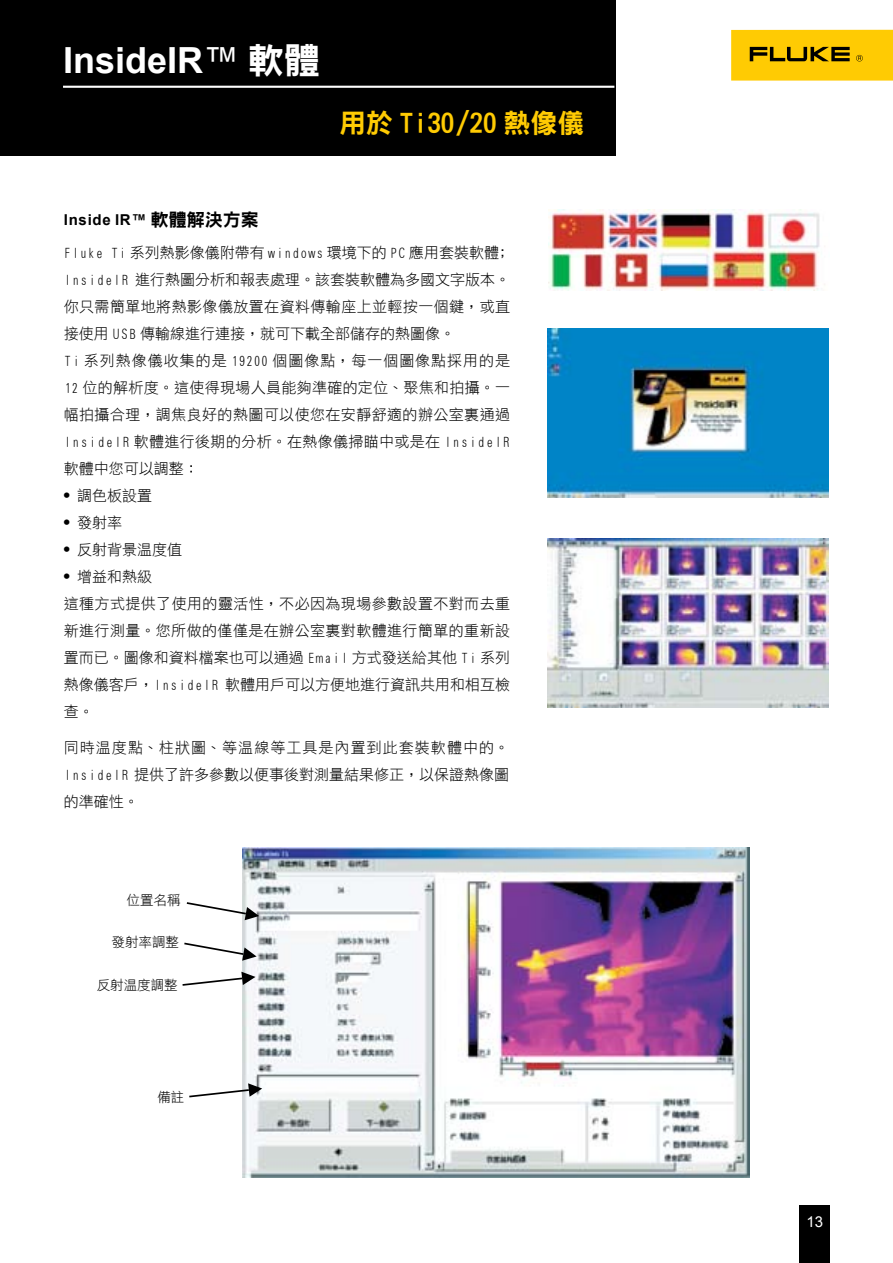
<style>
.page{position:relative;width:893px;height:1263px;background:#fff}
.page>*{position:absolute;margin:0;border:0;box-sizing:border-box;transform-origin:0 0}
.t1{font:700 36px "Arial";color:#fff}
.t2{font:27px "DFN Hei XB HK BF";color:#ffcb03}
.t3{font:15px/27px "DF Hei Lt HK BF";letter-spacing:.025em;color:#000}
.t4{font:700 15px "Arial";letter-spacing:.05em;color:#000}
.t5{font:15px "DF Hei Lt HK BF";color:#000}
.t6{font:15px "Arial";color:#fff}
.t7{font:13.5px "DF Hei Lt HK BF";color:#000}
.s1{font-weight:400}
.s2{font-family:"DFN Hei XB HK BF";font-weight:400}
.s3{font-family:"DFN Hei XB HK BF";font-weight:400;font-size:18px}
</style>
<div class="page">
<div style="left:731px;top:30px;width:162px;height:51px;background:#ffcb03"></div>
<svg style="left:750px;top:47px;width:100px;height:14px"></svg>
<svg style="left:856px;top:55px;width:7px;height:6px"></svg>
<div style="left:0;top:0;width:615px;height:156px;background:#000"></div>
<hr style="left:63px;top:86px;width:551px;height:2px;background:#fff">
<div style="left:799px;top:1205px;width:31px;height:58px;background:#000"></div>
<img style="left:549px;top:210px;width:276px;height:81px">
<img style="left:547px;top:328px;width:282px;height:169px">
<img style="left:547px;top:538px;width:282px;height:169px">
<img style="left:242px;top:847px;width:507px;height:331px">
<svg style="left:186px;top:901px;width:73px;height:19px"></svg>
<svg style="left:184px;top:941px;width:73px;height:20px"></svg>
<svg style="left:182px;top:972px;width:73px;height:15px"></svg>
<svg style="left:189px;top:1083px;width:73px;height:15px"></svg>
<h1 class="t1" style="left:63px;top:36px;width:259px">InsideIR<span class="s1">™</span> <span class="s2">軟體</span></h1>
<h2 class="t2" style="left:339px;top:110px;width:247px">用於 Ti30/20 熱像儀</h2>
<p class="t4" style="left:64px;top:210px;width:196px">Inside IR™ <span class="s3">軟體解決方案</span></p>
<p class="t3" style="left:64px;top:239px;width:448px">Fluke Ti 系列熱影像儀附帶有 windows 環境下的 PC 應用套裝軟體；InsideIR 進行熱圖分析和報表處理。該套裝軟體為多國文字版本。你只需簡單地將熱影像儀放置在資料傳輸座上並輕按一個鍵，或直接使用 USB 傳輸線進行連接，就可下載全部儲存的熱圖像。<br>Ti 系列熱像儀收集的是 19200 個圖像點，每一個圖像點採用的是12 位的解析度。這使得現場人員能夠準確的定位、聚焦和拍攝。一幅拍攝合理，調焦良好的熱圖可以使您在安靜舒適的辦公室裏通過InsideIR 軟體進行後期的分析。在熱像儀掃瞄中或是在 InsideIR軟體中您可以調整：</p>
<p class="t3" style="left:64px;top:482px;width:90px"><sup>●</sup> 調色板設置</p>
<p class="t3" style="left:64px;top:509px;width:60px"><sup>●</sup> 發射率</p>
<p class="t5" style="left:64px;top:542px;width:120px"><sup>●</sup> 反射背景溫度值</p>
<p class="t3" style="left:64px;top:563px;width:448px"><sup>●</sup> 增益和熱級<br>這種方式提供了使用的靈活性，不必因為現場參數設置不對而去重新進行測量。您所做的僅僅是在辦公室裏對軟體進行簡單的重新設置而已。圖像和資料檔案也可以通過 Email 方式發送給其他 Ti 系列熱像儀客戶，InsideIR 軟體用戶可以方便地進行資訊共用和相互檢查。</p>
<p class="t3" style="left:64px;top:734px;width:447px;text-align:justify">同時溫度點、柱狀圖、等溫線等工具是內置到此套裝軟體中的。InsideIR 提供了許多參數以便事後對測量結果修正，以保證熱像圖的準確性。</p>
<p class="t7" style="left:126px;top:893px;width:55px">位置名稱</p>
<p class="t7" style="left:112px;top:935px;width:69px">發射率調整</p>
<p class="t7" style="left:97px;top:978px;width:82px">反射溫度調整</p>
<p class="t7" style="left:157px;top:1090px;width:28px">備註</p>
<p class="t6" style="left:806px;top:1212px;width:9px">13</p>
</div>
